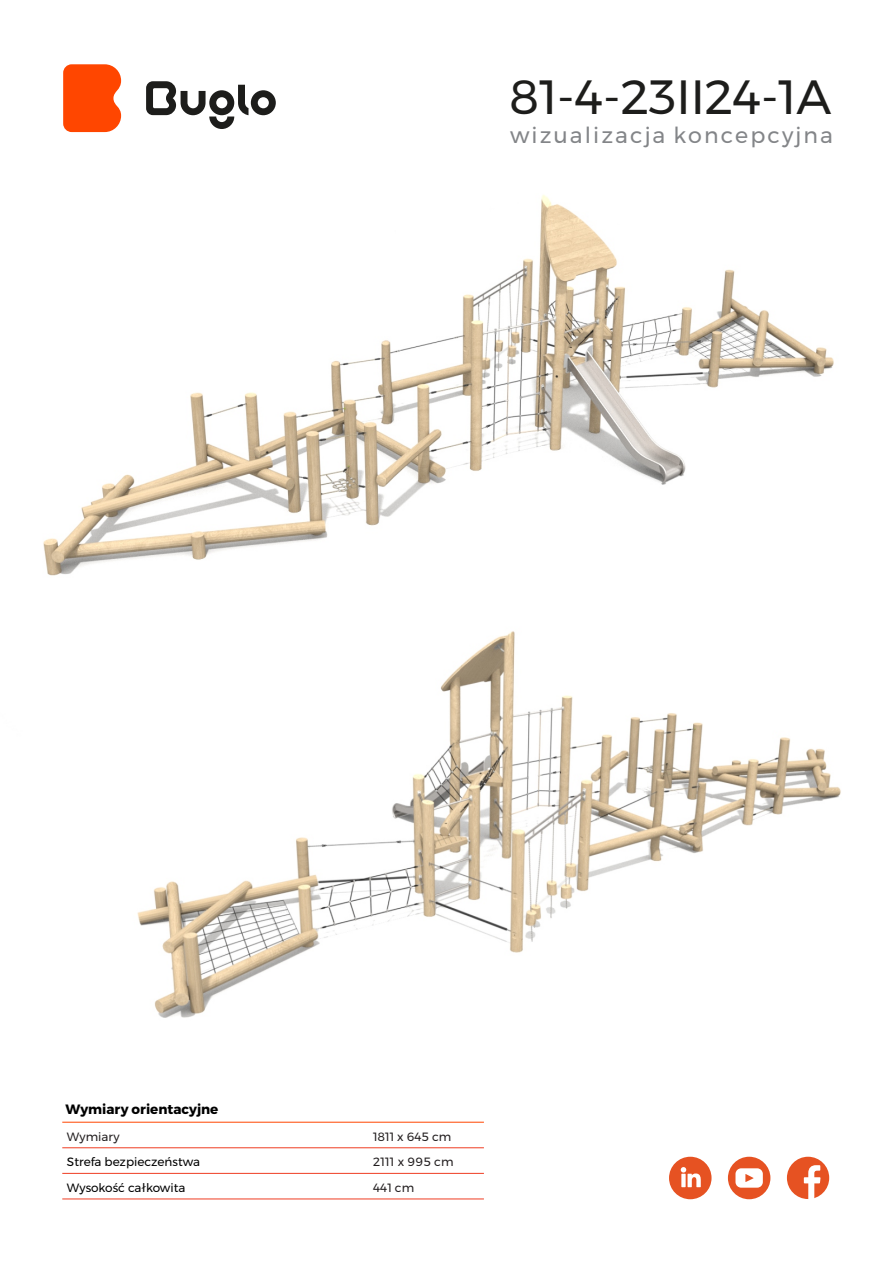
<style>
.page{position:relative;width:893px;height:1263px;background:#fff}
.page>*{position:absolute;margin:0;border:0;box-sizing:border-box;transform-origin:0 0}
.t1{font:48px "Montserrat";color:#1d1d1b}
.t2{font:22.05px "Montserrat";letter-spacing:.095em;color:#838588}
.t3{font:700 13.5px "Montserrat";color:#000}
.t4{font:12px "Montserrat";color:#000}
.t5{font:12px "Montserrat";color:#231f20}
.t6{font:12px "Montserrat";letter-spacing:.025em;color:#231f20}
</style>
<div class="page">
<img style="left:43px;top:79px;width:791px;height:497px">
<img style="left:63px;top:631px;width:778px;height:533px">
<svg style="left:146px;top:81px;width:130px;height:48px"></svg>
<svg style="left:63px;top:64px;width:58px;height:68px;background:#ff5313"></svg>
<div style="left:669px;top:1157px;width:42px;height:42px;background:#e65222;border-radius:50%"></div>
<svg style="left:681px;top:1167px;width:20px;height:20px"></svg>
<div style="left:787px;top:1157px;width:42px;height:42px;background:#e65222;border-radius:50%"></div>
<svg style="left:804px;top:1165px;width:16px;height:34px"></svg>
<div style="left:728px;top:1157px;width:42px;height:42px;background:#e65222;border-radius:50%"></div>
<svg style="left:735px;top:1168px;width:28px;height:20px"></svg>
<div style="left:67px;top:1126px;width:302px;height:22px;background:#fff"></div>
<div style="left:373px;top:1126px;width:110px;height:22px;background:#fff"></div>
<div style="left:67px;top:1152px;width:302px;height:21px;background:#fff"></div>
<div style="left:373px;top:1152px;width:110px;height:21px;background:#fff"></div>
<hr style="left:369px;top:1122px;width:1px;height:77px;background:#fff">
<hr style="left:483px;top:1122px;width:1px;height:77px;background:#fff">
<hr style="left:62px;top:1198px;width:422px;height:1px;background:#ef3d23">
<hr style="left:62px;top:1173px;width:422px;height:1px;background:#ef3d23">
<hr style="left:62px;top:1147px;width:422px;height:1px;background:#ef3d23">
<hr style="left:62px;top:1122px;width:422px;height:1px;background:#ff4600">
<h1 class="t1" style="left:509px;top:68px;width:324px">81-4-23II24-1A</h1>
<h2 class="t2" style="left:510px;top:121px;width:324px">wizualizacja koncepcyjna</h2>
<p class="t3" style="left:65px;top:1101px;width:154px">Wymiary orientacyjne</p>
<p class="t5" style="left:67px;top:1129px;width:54px">Wymiary</p>
<p class="t5" style="left:373px;top:1129px;width:80px">1811 x 645 cm</p>
<p class="t4" style="left:67px;top:1154px;width:135px">Strefa bezpieczeństwa</p>
<p class="t6" style="left:373px;top:1154px;width:82px">2111 x 995 cm</p>
<p class="t4" style="left:67px;top:1180px;width:120px">Wysokość całkowita</p>
<p class="t5" style="left:373px;top:1180px;width:43px">441 cm</p>
</div>
